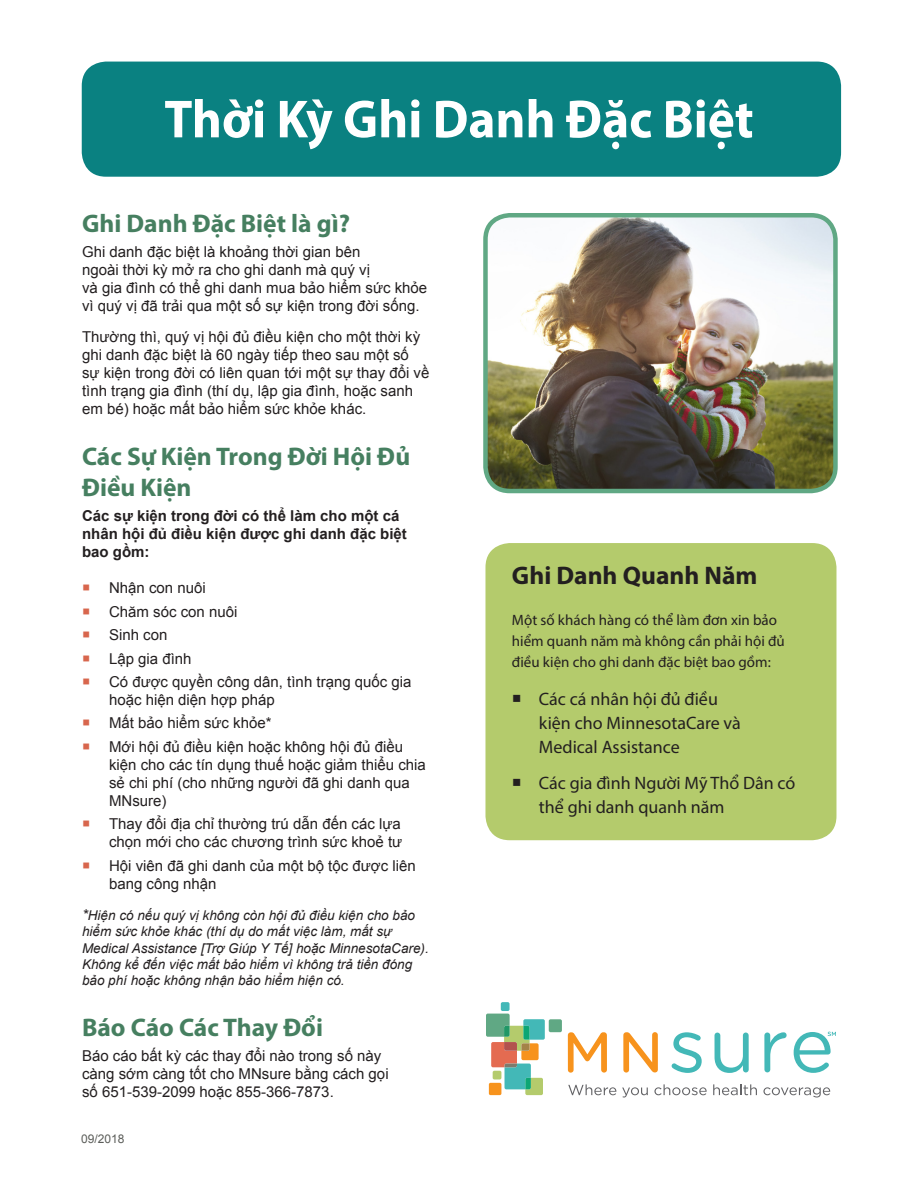
<style>
.page{position:relative;width:918px;height:1188px;background:#fff}
.page>*{position:absolute;margin:0;border:0;box-sizing:border-box;transform-origin:0 0}
.t1{font:700 54px "Myriad Pro";color:#fff;scale:.95 1}
.t2{font:700 25.5px/30.6px "Myriad Pro";color:#467f60}
.t3{font:700 25.5px "Myriad Pro";color:#231f20}
.t4{font:18px/24px "Myriad Pro";color:#231f20}
.t5{font:15px/18px "Arial";color:#231f20}
.t6{font:15px/21px "Myriad Pro";color:#231f20}
.t7{font:700 15px/18px "Arial";color:#231f20}
.t8{font:italic 13.5px/16.2px "Arial";color:#231f20}
.t9{font:12px "Arial";color:#5b5d59}
.s1{font-size:15px}
</style>
<div class="page">
<div style="left:82px;top:62px;width:759px;height:115px;background:#0a8181;border-radius:24px"></div>
<img style="left:488px;top:218px;width:345px;height:273px">
<div style="left:483px;top:213px;width:355px;height:280px;border:4px solid #60a884;border-radius:24px"></div>
<div style="left:485px;top:543px;width:351px;height:297px;background:#b4cb6c;border-radius:24px"></div>
<svg style="left:568px;top:1032px;width:39px;height:41px"></svg>
<svg style="left:623px;top:1032px;width:35px;height:41px"></svg>
<svg style="left:672px;top:1032px;width:30px;height:41px"></svg>
<svg style="left:715px;top:1033px;width:34px;height:40px"></svg>
<svg style="left:764px;top:1032px;width:23px;height:40px"></svg>
<div style="left:549px;top:1019px;width:13px;height:13px;background:#60a884;border-radius:2px"></div>
<svg style="left:486px;top:1014px;width:59px;height:81px"></svg>
<div style="left:501px;top:1002px;width:9px;height:9px;background:#43b8b7;border-radius:2px"></div>
<svg style="left:568px;top:1084px;width:48px;height:11px"></svg>
<svg style="left:622px;top:1087px;width:26px;height:11px"></svg>
<svg style="left:654px;top:1084px;width:53px;height:11px"></svg>
<svg style="left:713px;top:1084px;width:44px;height:11px"></svg>
<svg style="left:763px;top:1087px;width:67px;height:11px"></svg>
<svg style="left:794px;top:1032px;width:42px;height:41px"></svg>
<h1 class="t1" style="left:164px;top:84px;width:622px">Thời Kỳ Ghi Danh Đặc Biệt</h1>
<h2 class="t2" style="left:82px;top:207px;width:270px">Ghi Danh Đặc Biệt là gì?</h2>
<p class="t5" style="left:82px;top:243px;width:347px">Ghi danh đặc biệt là khoảng thời gian bên<br>ngoài thời kỳ mở ra cho ghi danh mà quý vị<br>và gia đình có thể ghi danh mua bảo hiểm sức khỏe vì quý vị đã trải qua một số sự kiện trong đời sống.</p>
<p class="t5" style="left:82px;top:328px;width:349px">Thường thì, quý vị hội đủ điều kiện cho một thời kỳ ghi danh đặc biệt là 60 ngày tiếp theo sau một số sự kiện trong đời có liên quan tới một sự thay đổi về tình trạng gia đình (thí dụ, lập gia đình, hoặc sanh em bé) hoặc mất bảo hiểm sức khỏe khác.</p>
<h2 class="t2" style="left:82px;top:441px;width:330px">Các Sự Kiện Trong Đời Hội Đủ<br>Điều Kiện</h2>
<p class="t7" style="left:82px;top:507px;width:326px">Các sự kiện trong đời có thể làm cho một cá nhân hội đủ điều kiện được ghi danh đặc biệt bao gồm:</p>
<p class="t5" style="left:109px;top:577px;width:304px;line-height:23.4px">Nhận con nuôi<br>Chăm sóc con nuôi<br>Sinh con<br>Lập gia đình<br>Có được quyền công dân, tình trạng quốc gia</p>
<p class="t5" style="left:109px;top:688px;width:296px;line-height:23.4px">hoặc hiện diện hợp pháp<br>Mất bảo hiểm sức khỏe*<br>Mới hội đủ điều kiện hoặc không hội đủ điều</p>
<p class="t5" style="left:109px;top:756px;width:318px">kiện cho các tín dụng thuế hoặc giảm thiểu chia sẻ chi phí (cho những người đã ghi danh qua<br>MNsure)</p>
<p class="t5" style="left:109px;top:815px;width:295px">Thay đổi địa chỉ thường trú dẫn đến các lựa chọn mới cho các chương trình sức khoẻ tư</p>
<p class="t5" style="left:109px;top:857px;width:308px">Hội viên đã ghi danh của một bộ tộc được liên bang công nhận</p>
<p class="t8" style="left:82px;top:908px;width:348px"><span class="s1">*</span>Hiện có nếu quý vị không còn hội đủ điều kiện cho bảo hiểm sức khỏe khác (thí dụ do mất việc làm, mất sự Medical Assistance [Trợ Giúp Y Tế] hoặc MinnesotaCare).<br>Không kể đến việc mất bảo hiểm vì không trả tiền đóng bảo phí hoặc không nhận bảo hiểm hiện có.</p>
<h2 class="t2" style="left:82px;top:1011px;width:242px">Báo Cáo Các Thay Đổi</h2>
<p class="t5" style="left:82px;top:1046px;width:308px">Báo cáo bất kỳ các thay đổi nào trong số này càng sớm càng tốt cho MNsure bằng cách gọi số 651-539-2099 hoặc 855-366-7873.</p>
<p class="t9" style="left:81px;top:1131px;width:45px">09/2018</p>
<h2 class="t3" style="left:512px;top:559px;width:247px">Ghi Danh Quanh Năm</h2>
<p class="t6" style="left:512px;top:609px;width:274px">Một số khách hàng có thể làm đơn xin bảo hiểm quanh năm mà không cần phải hội đủ điều kiện cho ghi danh đặc biệt bao gồm:</p>
<p class="t4" style="left:539px;top:686px;width:203px">Các cá nhân hội đủ điều kiện cho MinnesotaCare và<br>Medical Assistance</p>
<p class="t4" style="left:539px;top:771px;width:258px">Các gia đình Người Mỹ Thổ Dân có thể ghi danh quanh năm</p>
</div>
